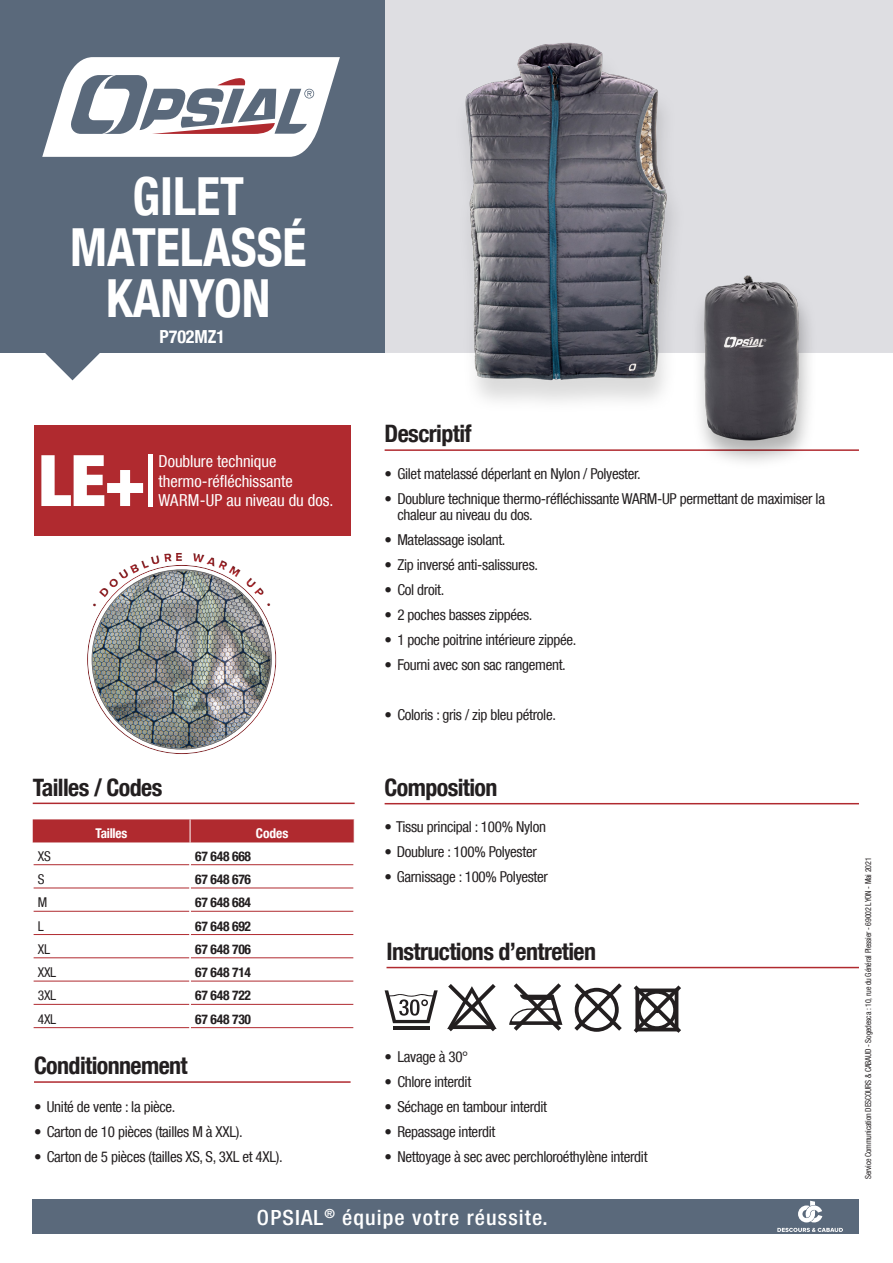
<style>
.page{position:relative;width:893px;height:1263px;background:#fff}
.page>*{position:absolute;margin:0;border:0;box-sizing:border-box;transform-origin:0 0}
.PLUS_PRODUIT_TXT{font:900 condensed 71.1px "Helvetica Neue LT Com";color:#fff}
.NOM_PRODUIT{font:700 condensed 52.5px/51px "Helvetica Neue LT Com";color:#fff;text-align:center;scale:.95 1}
.Titre_noir_coul2{font:700 condensed 24px "Helvetica Neue LT Com";letter-spacing:-.025em;color:#231f20}
.t1{font:500 condensed 21px "Helvetica Neue LT Com";letter-spacing:.05em;color:#fff;scale:1.05 1}
.t2{font:700 condensed 18px "Helvetica Neue LT Com";color:#fff}
.PLUS_PRODUIT_TXT-2{font:condensed 16.5px/19.5px "Helvetica Neue LT Com";letter-spacing:-.005em;color:#fff}
.Texte{font:condensed 15px/16.5px "Helvetica Neue LT Com";letter-spacing:-.02em;color:#231f20}
.tableau{font:700 condensed 13.5px "Helvetica Neue LT Com";letter-spacing:-.02em;color:#231f20}
.tableau-2{font:condensed 13.5px "Helvetica Neue LT Com";letter-spacing:-.02em;color:#231f20}
.tableauTitre{font:700 condensed 13.5px "Helvetica Neue LT Com";letter-spacing:-.02em;color:#fff}
.t3{font:condensed 8.25px "Helvetica Neue LT Com";letter-spacing:-.02em;color:#231f20;scale:.96 1}
.s1{font-weight:400}
</style>
<div class="page">
<div style="left:385px;top:0;width:508px;height:353px;background:#dedee2"></div>
<div style="left:0;top:0;width:385px;height:353px;background:#5a697b"></div>
<svg style="left:45px;top:353px;width:55px;height:27px"></svg>
<svg style="left:42px;top:57px;width:298px;height:100px"></svg>
<div style="left:33px;top:1199px;width:826px;height:34px;background:#5a697b"></div>
<svg style="left:777px;top:1228px;width:66px;height:4px"></svg>
<svg style="left:798px;top:1201px;width:24px;height:21px"></svg>
<hr style="left:385px;top:449px;width:474px;height:2px;background:#b02a2f">
<hr style="left:385px;top:803px;width:474px;height:1px;background:#b02a2f">
<hr style="left:34px;top:1081px;width:317px;height:2px;background:#b02a2f">
<hr style="left:33px;top:802px;width:322px;height:2px;background:#b02a2f">
<svg style="left:33px;top:864px;width:321px;height:165px"></svg>
<svg style="left:33px;top:819px;width:322px;height:24px;background:#b33338"></svg>
<hr style="left:34px;top:864px;width:155px;height:1px;background:#b02a2f">
<hr style="left:191px;top:864px;width:162px;height:1px;background:#b02a2f">
<hr style="left:34px;top:888px;width:155px;height:1px;background:#b02a2f">
<hr style="left:191px;top:888px;width:162px;height:1px;background:#b02a2f">
<hr style="left:34px;top:911px;width:155px;height:1px;background:#b02a2f">
<hr style="left:191px;top:911px;width:162px;height:1px;background:#b02a2f">
<hr style="left:34px;top:934px;width:155px;height:1px;background:#b02a2f">
<hr style="left:191px;top:934px;width:162px;height:1px;background:#b02a2f">
<hr style="left:34px;top:957px;width:155px;height:1px;background:#b02a2f">
<hr style="left:191px;top:957px;width:162px;height:1px;background:#b02a2f">
<hr style="left:34px;top:981px;width:155px;height:1px;background:#b02a2f">
<hr style="left:191px;top:981px;width:162px;height:1px;background:#b02a2f">
<hr style="left:34px;top:1004px;width:155px;height:1px;background:#b02a2f">
<hr style="left:191px;top:1004px;width:162px;height:1px;background:#b02a2f">
<hr style="left:34px;top:1027px;width:155px;height:1px;background:#b02a2f">
<hr style="left:191px;top:1027px;width:162px;height:1px;background:#b02a2f">
<div style="left:34px;top:425px;width:317px;height:111px;background:#b02a2f"></div>
<hr style="left:386px;top:967px;width:473px;height:1px;background:#b02a2f">
<svg style="left:447px;top:984px;width:50px;height:47px"></svg>
<hr style="left:393px;top:1026px;width:36px;height:3px;background:#231f20">
<svg style="left:385px;top:990px;width:53px;height:33px"></svg>
<svg style="left:509px;top:983px;width:53px;height:48px"></svg>
<svg style="left:574px;top:983px;width:48px;height:49px"></svg>
<svg style="left:634px;top:985px;width:47px;height:48px"></svg>
<img style="left:444px;top:15px;width:373px;height:447px">
<img style="left:91px;top:553px;width:181px;height:197px">
<p class="NOM_PRODUIT" style="left:133px;top:171px;width:119px">GILET</p>
<p class="NOM_PRODUIT" style="left:70px;top:222px;width:250px">MATELASSÉ<br>KANYON</p>
<p class="t2" style="left:159px;top:326px;width:67px">P702MZ1</p>
<p class="PLUS_PRODUIT_TXT" style="left:38px;top:438px;width:122px">LE+<span class="s1">|</span></p>
<p class="PLUS_PRODUIT_TXT-2" style="left:159px;top:451px;width:177px">Doublure technique thermo-réfléchissante<br>WARM-UP au niveau du dos.</p>
<p class="Titre_noir_coul2" style="left:33px;top:773px;width:131px">Tailles / Codes</p>
<p class="tableauTitre" style="left:96px;top:825px;width:33px">Tailles</p>
<p class="tableauTitre" style="left:256px;top:825px;width:34px">Codes</p>
<p class="tableau-2" style="left:38px;top:848px;width:14px">XS</p>
<p class="tableau" style="left:195px;top:848px;width:57px">67 648 668</p>
<p class="tableau-2" style="left:38px;top:871px;width:8px">S</p>
<p class="tableau" style="left:195px;top:871px;width:57px">67 648 676</p>
<p class="tableau-2" style="left:38px;top:895px;width:11px">M</p>
<p class="tableau" style="left:195px;top:894px;width:57px">67 648 684</p>
<p class="tableau-2" style="left:38px;top:918px;width:7px">L</p>
<p class="tableau" style="left:195px;top:918px;width:57px">67 648 692</p>
<p class="tableau-2" style="left:38px;top:941px;width:14px">XL</p>
<p class="tableau" style="left:195px;top:941px;width:57px">67 648 706</p>
<p class="tableau-2" style="left:38px;top:964px;width:20px">XXL</p>
<p class="tableau" style="left:195px;top:964px;width:57px">67 648 714</p>
<p class="tableau-2" style="left:38px;top:988px;width:20px">3XL</p>
<p class="tableau" style="left:195px;top:987px;width:57px">67 648 722</p>
<p class="tableau-2" style="left:38px;top:1011px;width:20px">4XL</p>
<p class="tableau" style="left:195px;top:1011px;width:57px">67 648 730</p>
<p class="Titre_noir_coul2" style="left:34px;top:1051px;width:155px">Conditionnement</p>
<p class="Texte" style="left:34px;top:1098px;width:143px">• Unité de vente : la pièce.</p>
<p class="Texte" style="left:34px;top:1123px;width:210px">• Carton de 10 pièces (tailles M à XXL).</p>
<p class="Texte" style="left:34px;top:1148px;width:250px">• Carton de 5 pièces (tailles XS, S, 3XL et 4XL).</p>
<p class="Titre_noir_coul2" style="left:385px;top:419px;width:88px">Descriptif</p>
<p class="Texte" style="left:385px;top:465px;width:258px">• Gilet matelassé déperlant en Nylon / Polyester.</p>
<p class="Texte" style="left:397px;top:490px;width:429px;text-indent:-13px">• Doublure technique thermo-réfléchissante WARM-UP permettant de maximiser la chaleur au niveau du dos.</p>
<p class="Texte" style="left:385px;top:532px;width:122px">• Matelassage isolant.</p>
<p class="Texte" style="left:385px;top:557px;width:155px">• Zip inversé anti-salissures.</p>
<p class="Texte" style="left:385px;top:582px;width:61px">• Col droit.</p>
<p class="Texte" style="left:385px;top:607px;width:149px">• 2 poches basses zippées.</p>
<p class="Texte" style="left:385px;top:632px;width:193px">• 1 poche poitrine intérieure zippée.</p>
<p class="Texte" style="left:385px;top:657px;width:183px">• Fourni avec son sac rangement.</p>
<p class="Texte" style="left:385px;top:707px;width:173px">• Coloris : gris / zip bleu pétrole.</p>
<p class="Titre_noir_coul2" style="left:385px;top:773px;width:114px">Composition</p>
<p class="Texte" style="left:385px;top:818px;width:163px">• Tissu principal : 100% Nylon</p>
<p class="Texte" style="left:385px;top:843px;width:154px">• Doublure : 100% Polyester</p>
<p class="Texte" style="left:385px;top:868px;width:165px">• Garnissage : 100% Polyester</p>
<p class="Titre_noir_coul2" style="left:386px;top:937px;width:211px">Instructions d’entretien</p>
<p class="Texte" style="left:385px;top:1048px;width:85px">• Lavage à 30°</p>
<p class="Texte" style="left:385px;top:1073px;width:88px">• Chlore interdit</p>
<p class="Texte" style="left:385px;top:1098px;width:164px">• Séchage en tambour interdit</p>
<p class="Texte" style="left:385px;top:1123px;width:112px">• Repassage interdit</p>
<p class="Texte" style="left:385px;top:1148px;width:264px">• Nettoyage à sec avec perchloroéthylène interdit</p>
<h3 class="t1" style="left:257px;top:1205px;width:279px">OPSIAL<sup>®</sup> équipe votre réussite.</h3>
<p class="t3" style="left:863px;top:1179px;width:337px;rotate:-90deg">Service Communication DESCOURS &amp; CABAUD - Sogedesca : 10, rue du Général Plessier - 69002 LYON - Mai 2021</p>
</div>
